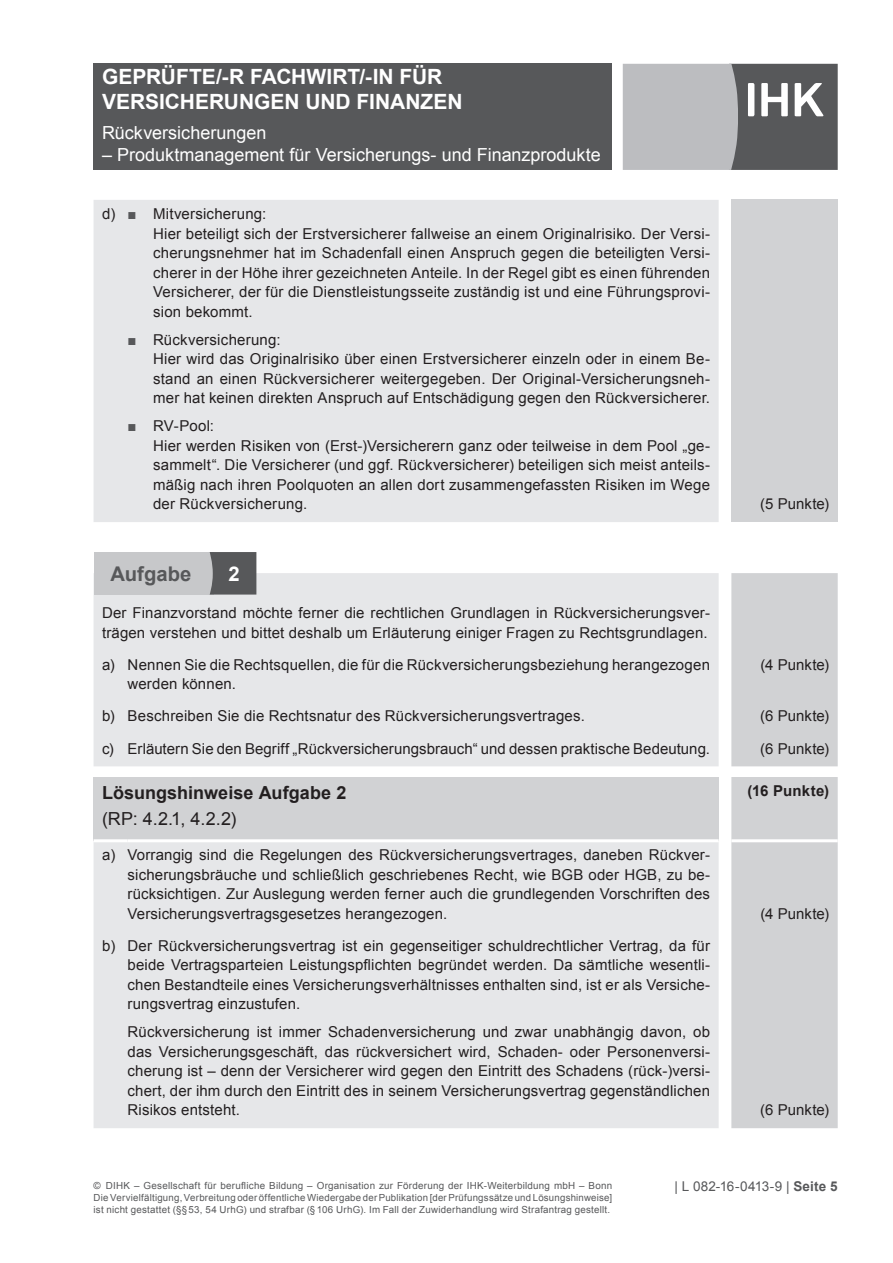
<style>
.page{position:relative;width:893px;height:1263px;background:#fff}
.page>*{position:absolute;margin:0;border:0;box-sizing:border-box;transform-origin:0 0}
.t1{font:700 21px/25.2px "Arial";color:#fff}
.t2{font:700 20.25px "Arial";letter-spacing:.005em;color:#57585a}
.t3{font:700 20.25px "Arial";color:#fff}
.t4{font:18px "Arial";color:#fff}
.t5{font:700 18px "Arial";letter-spacing:.005em;color:#231f20}
.t6{font:18px "Arial";color:#231f20}
.t7{font:15px/19.5px "Arial";letter-spacing:.01em;color:#231f20}
.t8{font:700 15px "Arial";color:#231f20}
.t9{font:13.5px "Arial";letter-spacing:-.01em;color:#57585a}
.t10{font:9.75px/11.7px "Arial";letter-spacing:.025em;color:#57585a;text-align:justify}
.s1{font-weight:700;color:#57585a}
.s2{font-weight:700}
</style>
<div class="page">
<div style="left:94px;top:64px;width:518px;height:106px;background:#57585a"></div>
<svg style="left:623px;top:64px;width:215px;height:106px;background:#959698"></svg>
<div style="left:94px;top:200px;width:625px;height:322px;background:#e6e7e9"></div>
<div style="left:731px;top:200px;width:107px;height:322px;background:#d1d2d4"></div>
<div style="left:94px;top:573px;width:625px;height:193px;background:#e6e7e9"></div>
<div style="left:731px;top:573px;width:107px;height:193px;background:#d1d2d4"></div>
<div style="left:94px;top:777px;width:625px;height:64px;background:#d1d2d4"></div>
<div style="left:731px;top:777px;width:107px;height:351px;background:#d1d2d4"></div>
<div style="left:94px;top:842px;width:625px;height:286px;background:#e6e7e9"></div>
<hr style="left:94px;top:839px;width:34px;height:3px;background:#fff">
<hr style="left:128px;top:839px;width:591px;height:3px;background:#fff">
<hr style="left:731px;top:839px;width:107px;height:3px;background:#fff">
<div style="left:94px;top:552px;width:119px;height:42px;background:#c7c8ca"></div>
<div style="left:210px;top:552px;width:46px;height:42px;background:#57585a"></div>
<h1 class="t1" style="left:102px;top:65px;width:362px">GEPRÜFTE/-R FACHWIRT/-IN FÜR<br>VERSICHERUNGEN UND FINANZEN</h1>
<p class="t4" style="left:102px;top:121px;width:166px">Rückversicherungen</p>
<p class="t4" style="left:102px;top:143px;width:500px">– Produktmanagement für Versicherungs- und Finanzprodukte</p>
<p class="t7" style="left:153px;top:204px;width:559px;text-indent:-51px">d) <span class="s1">■</span> Mitversicherung:<br>Hier beteiligt sich der Erstversicherer fallweise an einem Originalrisiko. Der Versi&shy;cherungsnehmer hat im Schadenfall einen Anspruch gegen die beteiligten Versi&shy;cherer in der Höhe ihrer gezeichneten Anteile. In der Regel gibt es einen führenden Versicherer, der für die Dienstleistungsseite zuständig ist und eine Führungsprovi&shy;sion bekommt.</p>
<p class="t7" style="left:153px;top:330px;width:559px;text-indent:-26px"><span class="s1">■</span> Rückversicherung:<br>Hier wird das Originalrisiko über einen Erstversicherer einzeln oder in einem Be&shy;stand an einen Rückversicherer weitergegeben. Der Original-Versicherungsneh&shy;mer hat keinen direkten Anspruch auf Entschädigung gegen den Rückversicherer.</p>
<p class="t7" style="left:153px;top:416px;width:559px;text-indent:-26px"><span class="s1">■</span> RV-Pool:<br>Hier werden Risiken von (Erst-)Versicherern ganz oder teilweise in dem Pool „ge&shy;sammelt“. Die Versicherer (und ggf. Rückversicherer) beteiligen sich meist anteils&shy;mäßig nach ihren Poolquoten an allen dort zusammengefassten Risiken im Wege der Rückversicherung.</p>
<h2 class="t2" style="left:111px;top:560px;width:83px">AUFGABE</h2>
<h2 class="t3" style="left:229px;top:560px;width:13px">2</h2>
<p class="t7" style="left:760px;top:494px;width:70px">(5 Punkte)</p>
<p class="t7" style="left:102px;top:603px;width:610px">Der Finanzvorstand möchte ferner die rechtlichen Grundlagen in Rückversicherungsver&shy;trägen verstehen und bittet deshalb um Erläuterung einiger Fragen zu Rechtsgrundlagen.</p>
<p class="t7" style="left:128px;top:655px;width:584px;text-indent:-26px">a) Nennen Sie die Rechtsquellen, die für die Rückversicherungsbeziehung herangezogen werden können.</p>
<p class="t7" style="left:760px;top:655px;width:70px">(4 Punkte)</p>
<p class="t7" style="left:102px;top:706px;width:484px">b) Beschreiben Sie die Rechtsnatur des Rückversicherungsvertrages.</p>
<p class="t7" style="left:760px;top:706px;width:70px">(6 Punkte)</p>
<p class="t7" style="left:102px;top:739px;width:610px">c) Erläutern Sie den Begriff „Rückversicherungsbrauch“ und dessen praktische Bedeutung.</p>
<p class="t7" style="left:760px;top:739px;width:70px">(6 Punkte)</p>
<p class="t5" style="left:102px;top:780px;width:246px">LÖSUNGSHINWEISE AUFGABE 2</p>
<p class="t6" style="left:102px;top:807px;width:136px">(RP: 4.2.1, 4.2.2)</p>
<p class="t8" style="left:748px;top:781px;width:83px">(16 PUNKTE)</p>
<p class="t7" style="left:128px;top:845px;width:584px;text-align:justify;text-indent:-26px">a) Vorrangig sind die Regelungen des Rückversicherungsvertrages, daneben Rückver&shy;sicherungsbräuche und schließlich geschriebenes Recht, wie BGB oder HGB, zu be&shy;rücksichtigen. Zur Auslegung werden ferner auch die grundlegenden Vorschriften des Versicherungsvertragsgesetzes herangezogen.</p>
<p class="t7" style="left:128px;top:936px;width:584px;text-align:justify;text-indent:-26px">b) Der Rückversicherungsvertrag ist ein gegenseitiger schuldrechtlicher Vertrag, da für beide Vertragsparteien Leistungspflichten begründet werden. Da sämtliche wesentli&shy;chen Bestandteile eines Versicherungsverhältnisses enthalten sind, ist er als Versiche&shy;rungsvertrag einzustufen.</p>
<p class="t7" style="left:128px;top:1022px;width:584px;text-align:justify">Rückversicherung ist immer Schadenversicherung und zwar unabhängig davon, ob das Versicherungsgeschäft, das rückversichert wird, Schaden- oder Personenversi&shy;cherung ist – denn der Versicherer wird gegen den Eintritt des Schadens (rück-)versi&shy;chert, der ihm durch den Eintritt des in seinem Versicherungsvertrag gegenständlichen Risikos entsteht.</p>
<p class="t7" style="left:760px;top:904px;width:70px">(4 Punkte)</p>
<p class="t7" style="left:760px;top:1100px;width:70px">(6 Punkte)</p>
<p class="t10" style="left:94px;top:1180px;width:520px">© DIHK – Gesellschaft für berufliche Bildung – Organisation zur Förderung der IHK-Weiterbildung mbH – Bonn Die Vervielfältigung, Verbreitung oder öffentliche Wiedergabe der Publikation [der Prüfungssätze und Lösungshinweise] ist nicht gestattet (§§53, 54 UrhG) und strafbar (§106 UrhG). Im Fall der Zuwiderhandlung wird Strafantrag gestellt.</p>
<p class="t9" style="left:674px;top:1177px;width:165px">| L 082-16-0413-9 | <span class="s2">SEITE 5</span></p>
</div>
